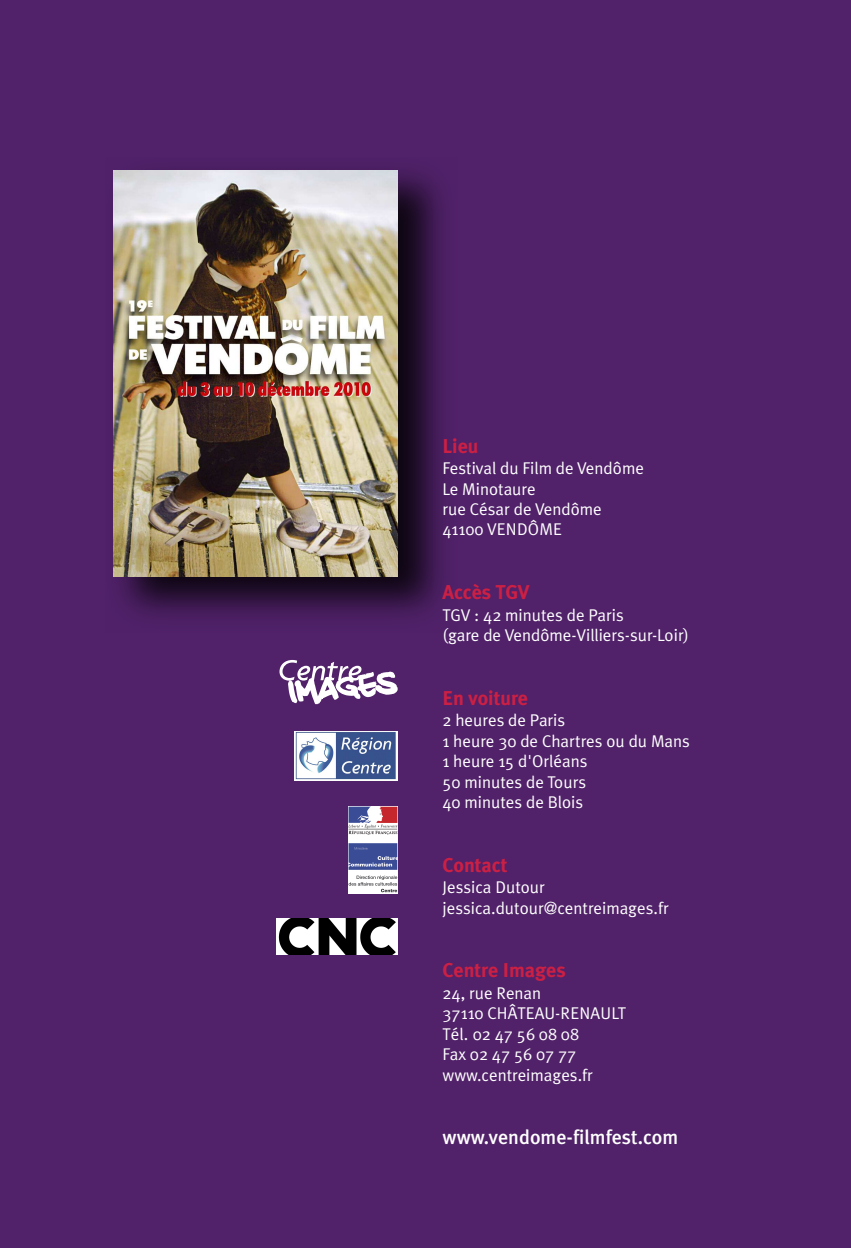
<style>
.page{position:relative;width:851px;height:1248px;background:#fff}
.page>*{position:absolute;margin:0;border:0;box-sizing:border-box;transform-origin:0 0}
.t1{font:700 20px "Meta Plus";color:#cc1f44}
.t2{font:500 20px "Meta Plus";color:#fff}
.t3{font:17px/20.4px "Meta Plus Normal";color:#fff}
</style>
<div class="page">
<div style="left:0;top:0;width:850px;height:1247px;background:#512269"></div>
<img style="left:113px;top:170px;width:328px;height:445px">
<img style="left:113px;top:170px;width:284px;height:406px">
<svg style="left:279px;top:660px;width:118px;height:44px"></svg>
<img style="left:277px;top:918px;width:120px;height:36px">
<img style="left:294px;top:731px;width:103px;height:49px">
<svg style="left:348px;top:806px;width:1px;height:87px"></svg>
<img style="left:349px;top:806px;width:48px;height:87px">
<p class="t1" style="left:442px;top:434px;width:37px">Lieu</p>
<p class="t3" style="left:442px;top:458px;width:203px">Festival du Film de Vendôme<br>Le Minotaure<br>rue César de Vendôme<br>41100 VENDÔME</p>
<p class="t1" style="left:442px;top:580px;width:89px">Accès TGV</p>
<p class="t3" style="left:442px;top:604px;width:248px">TGV : 42 minutes de Paris<br>(gare de Vendôme-Villiers-sur-Loir)</p>
<p class="t1" style="left:442px;top:686px;width:87px">En voiture</p>
<p class="t3" style="left:442px;top:710px;width:249px">2 heures de Paris<br>1 heure 30 de Chartres ou du Mans<br>1 heure 15 d'Orléans<br>50 minutes de Tours<br>40 minutes de Blois</p>
<p class="t1" style="left:442px;top:852px;width:66px">Contact</p>
<p class="t3" style="left:442px;top:877px;width:227px">Jessica Dutour jessica.dutour@centreimages.fr</p>
<p class="t1" style="left:442px;top:958px;width:125px">Centre Images</p>
<p class="t3" style="left:442px;top:982px;width:185px">24, rue Renan<br>37110 CHÂTEAU-RENAULT<br>Tél. 02 47 56 08 08<br>Fax 02 47 56 07 77 www.centreimages.fr</p>
<p class="t2" style="left:442px;top:1125px;width:237px">www.vendome-filmfest.com</p>
</div>
